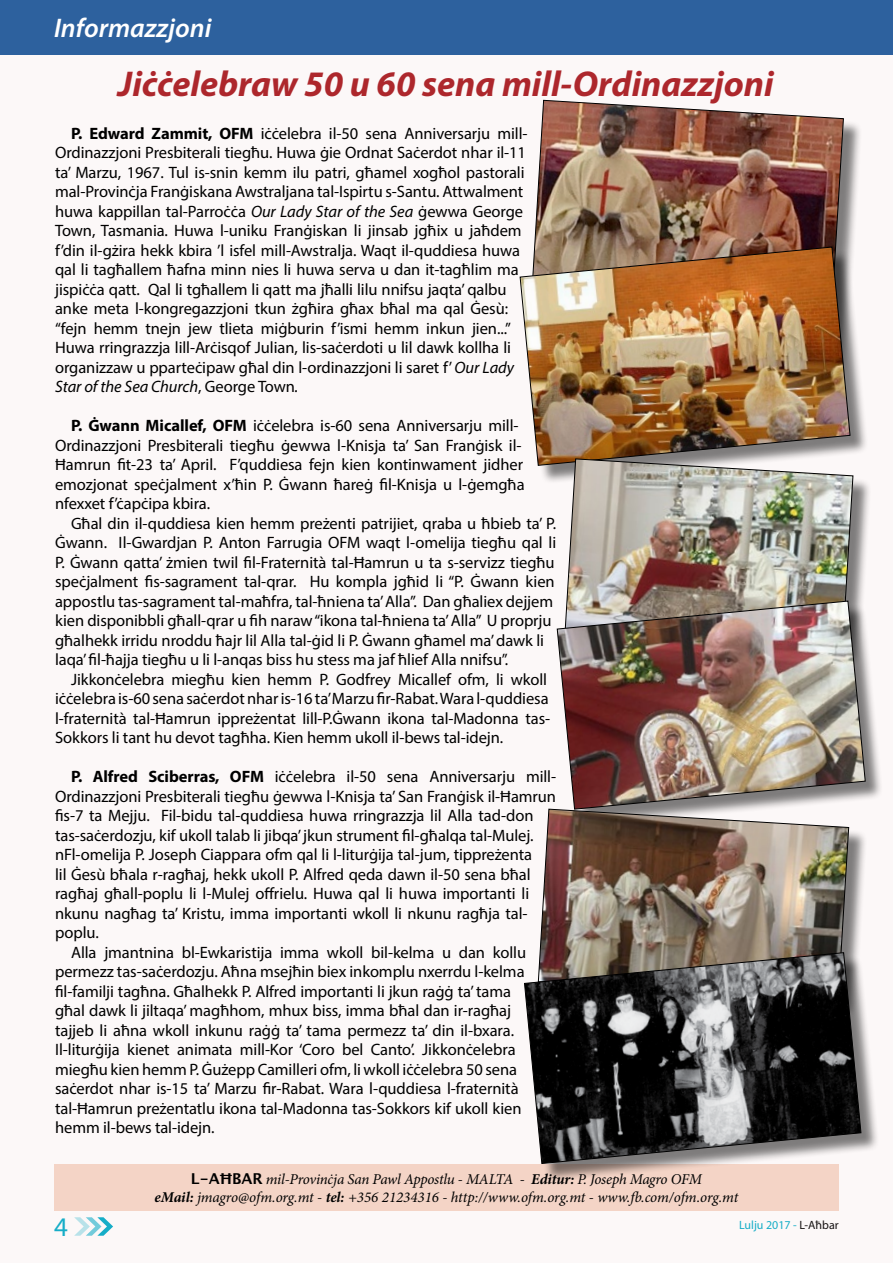
<style>
.page{position:relative;width:893px;height:1263px;background:#fcf8f8}
.page>*{position:absolute;margin:0;border:0;box-sizing:border-box;transform-origin:0 0}
.t1{font:italic 700 36px "Myriad Pro";color:#ad272c}
.t2{font:italic 600 27px "Myriad Pro";color:#fff}
.t3{font:27px "Myriad Pro";color:#00acc8}
.t4{font:16.5px/19.5px "Myriad Pro";letter-spacing:-.005em;color:#000}
.t5{font:italic 15px/17.7px "Minion Pro";letter-spacing:-.01em;color:#000;text-align:center}
.t6{font:12px "Myriad Pro";color:#00acc8}
.s1{font-weight:700}
.s2{font-style:italic}
.s3{font-family:"Lucida Grande";font-weight:700;font-style:normal}
.s4{color:#000}
</style>
<div class="page">
<div style="left:0;top:0;width:893px;height:54px;background:#2d619e"></div>
<div style="left:54px;top:1164px;width:785px;height:47px;background:#f4d4c6"></div>
<div style="left:531px;top:103px;width:331px;height:277px;background:#000;opacity:.5"></div>
<img style="left:531px;top:100px;width:313px;height:146px">
<div style="left:522px;top:249px;width:347px;height:235px;background:#000;opacity:.5"></div>
<img style="left:519px;top:246px;width:332px;height:220px">
<div style="left:567px;top:461px;width:304px;height:206px;background:#000;opacity:.5"></div>
<img style="left:564px;top:458px;width:290px;height:142px">
<div style="left:560px;top:603px;width:324px;height:224px;background:#000;opacity:.5"></div>
<img style="left:556px;top:600px;width:310px;height:210px">
<div style="left:541px;top:811px;width:326px;height:208px;background:#000;opacity:.5"></div>
<img style="left:539px;top:808px;width:310px;height:144px">
<div style="left:527px;top:955px;width:352px;height:227px;background:#000;opacity:.5"></div>
<svg style="left:524px;top:952px;width:338px;height:212px"></svg>
<h2 class="t2" style="left:54px;top:11px;width:159px">Informazzjoni</h2>
<h1 class="t1" style="left:118px;top:60px;width:657px">Jiċċelebraw 50 u 60 sena mill-Ordinazzjoni</h1>
<p class="t4" style="left:55px;top:123px;width:474px;text-indent:16px"><span class="s1">P. Edward Zammit, OFM</span> iċċelebra il-50 sena Anniversarju mill-Ordinazzjoni Presbiterali tiegħu. Huwa ġie Ordnat Saċerdot nhar il-11 ta’ Marzu, 1967. Tul is-snin kemm ilu patri, għamel xogħol pastorali mal-Provinċja Franġiskana Awstraljana tal-Ispirtu s-Santu. Attwalment huwa kappillan tal-Parroċċa <span class="s2">Our Lady Star of the Sea</span> ġewwa George Town, Tasmania. Huwa l-uniku Franġiskan li jinsab jgħix u jaħdem f’din il-gżira hekk kbira ’l isfel mill-Awstralja. Waqt il-quddiesa huwa qal li tagħallem ħafna minn nies li huwa serva u dan it-tagħlim ma jispiċċa qatt. Qal li tgħallem li qatt ma jħalli lilu nnifsu jaqta’ qalbu anke meta l-kongregazzjoni tkun żgħira għax bħal ma qal Ġesù: “fejn hemm tnejn jew tlieta miġburin f’ismi hemm inkun jien...” Huwa rringrazzja lill-Arċisqof Julian, lis-saċerdoti u lil dawk kollha li organizzaw u pparteċipaw għal din l-ordinazzjoni li saret f’ <span class="s2">Our Lady Star of the Sea Church</span>, George Town<span class="s2">.</span></p>
<p class="t4" style="left:55px;top:416px;width:471px;text-indent:16px"><span class="s1">P. Ġwann Micallef, OFM</span> iċċelebra is-60 sena Anniversarju mill-Ordinazzjoni Presbiterali tiegħu ġewwa l-Knisja ta’ San Franġisk il-Ħamrun fit-23 ta’ April. F’quddiesa fejn kien kontinwament jidher emozjonat speċjalment x’ħin P. Ġwann ħareġ fil-Knisja u l-ġemgħa nfexxet f’ċapċipa kbira.</p>
<p class="t4" style="left:55px;top:513px;width:503px;text-indent:16px">Għal din il-quddiesa kien hemm preżenti patrijiet, qraba u ħbieb ta’ P.<br>Ġwann. Il-Gwardjan P. Anton Farrugia OFM waqt l-omelija tiegħu qal li P. Ġwann qatta’ żmien twil fil-Fraternità tal-Ħamrun u ta s-servizz tiegħu speċjalment fis-sagrament tal-qrar. Hu kompla jgħid li “P. Ġwann kien appostlu tas-sagrament tal-maħfra, tal-ħniena ta’ Alla”. Dan għaliex dejjem kien disponibbli għall-qrar u fih naraw “ikona tal-ħniena ta’ Alla” U proprju għalhekk irridu nroddu ħajr lil Alla tal-ġid li P. Ġwann għamel ma’ dawk li laqa’ fil-ħajja tiegħu u li l-anqas biss hu stess ma jaf ħlief Alla nnifsu”.</p>
<p class="t4" style="left:55px;top:669px;width:497px;text-indent:16px">Jikkonċelebra miegħu kien hemm P. Godfrey Micallef ofm, li wkoll iċċelebra is-60 sena saċerdot nhar is-16 ta’Marzu fir-Rabat. Wara l-quddiesa l-fraternità tal-Ħamrun ippreżentat lill-P.Ġwann ikona tal-Madonna tas-Sokkors li tant hu devot tagħha. Kien hemm ukoll il-bews tal-idejn.</p>
<p class="t4" style="left:71px;top:767px;width:487px"><span class="s1">P. Alfred Sciberras, OFM</span> iċċelebra il-50 sena Anniversarju mill-</p>
<p class="t4" style="left:55px;top:786px;width:502px">Ordinazzjoni Presbiterali tiegħu ġewwa l-Knisja ta’ San Franġisk il-Ħamrun</p>
<p class="t4" style="left:55px;top:806px;width:480px">fis-7 ta Mejju. Fil-bidu tal-quddiesa huwa rringrazzja lil Alla tad-don</p>
<p class="t4" style="left:55px;top:825px;width:480px">tas-saċerdozju, kif ukoll talab li jibqa’ jkun strument fil-għalqa tal-Mulej.</p>
<p class="t4" style="left:55px;top:845px;width:479px">nFl-omelija P. Joseph Ciappara ofm qal li l-liturġija tal-jum, tippreżenta</p>
<p class="t4" style="left:55px;top:864px;width:477px">lil Ġesù bħala r-ragħaj, hekk ukoll P. Alfred qeda dawn il-50 sena bħal</p>
<p class="t4" style="left:55px;top:884px;width:476px">ragħaj għall-poplu li l-Mulej offrielu. Huwa qal li huwa importanti li</p>
<p class="t4" style="left:55px;top:903px;width:474px">nkunu nagħag ta’ Kristu, imma importanti wkoll li nkunu ragħja tal-</p>
<p class="t4" style="left:55px;top:923px;width:45px">poplu.</p>
<p class="t4" style="left:71px;top:942px;width:457px">Alla jmantnina bl-Ewkaristija imma wkoll bil-kelma u dan kollu</p>
<p class="t4" style="left:55px;top:962px;width:471px">permezz tas-saċerdozju. Aħna msejħin biex inkomplu nxerrdu l-kelma</p>
<p class="t4" style="left:55px;top:981px;width:457px">fil-familji tagħna. Għalhekk P. Alfred importanti li jkun raġġ ta’ tama</p>
<p class="t4" style="left:55px;top:1001px;width:457px">għal dawk li jiltaqa’ magħhom, mhux biss, imma bħal dan ir-ragħaj</p>
<p class="t4" style="left:55px;top:1020px;width:460px">tajjeb li aħna wkoll inkunu raġġ ta’ tama permezz ta’ din il-bxara.</p>
<p class="t4" style="left:55px;top:1040px;width:462px">Il-liturġija kienet animata mill-Kor ‘Coro bel Canto’. Jikkonċelebra</p>
<p class="t4" style="left:55px;top:1059px;width:463px">miegħu kien hemm P. Ġużepp Camilleri ofm, li wkoll iċċelebra 50 sena</p>
<p class="t4" style="left:55px;top:1079px;width:465px">saċerdot nhar is-15 ta’ Marzu fir-Rabat. Wara l-quddiesa l-fraternità</p>
<p class="t4" style="left:55px;top:1098px;width:468px">tal-Ħamrun preżentatlu ikona tal-Madonna tas-Sokkors kif ukoll kien</p>
<p class="t4" style="left:55px;top:1118px;width:161px">hemm il-bews tal-idejn.</p>
<p class="t5" style="left:154px;top:1170px;width:585px"><span class="s3">L-AĦBAR</span> mil-Provinċja San Pawl Appostlu - MALTA - <span class="s1">Editur:</span> P. Joseph Magro OFM<br><span class="s1">eMail:</span> jmagro@ofm.org.mt - <span class="s1">tel:</span> +356 21234316 - http://www.ofm.org.mt - www.fb.com/ofm.org.mt</p>
<h2 class="t3" style="left:54px;top:1210px;width:15px">4</h2>
<p class="t6" style="left:739px;top:1218px;width:101px">Lulju 2017 - <span class="s4">L-Aħbar</span></p>
</div>
